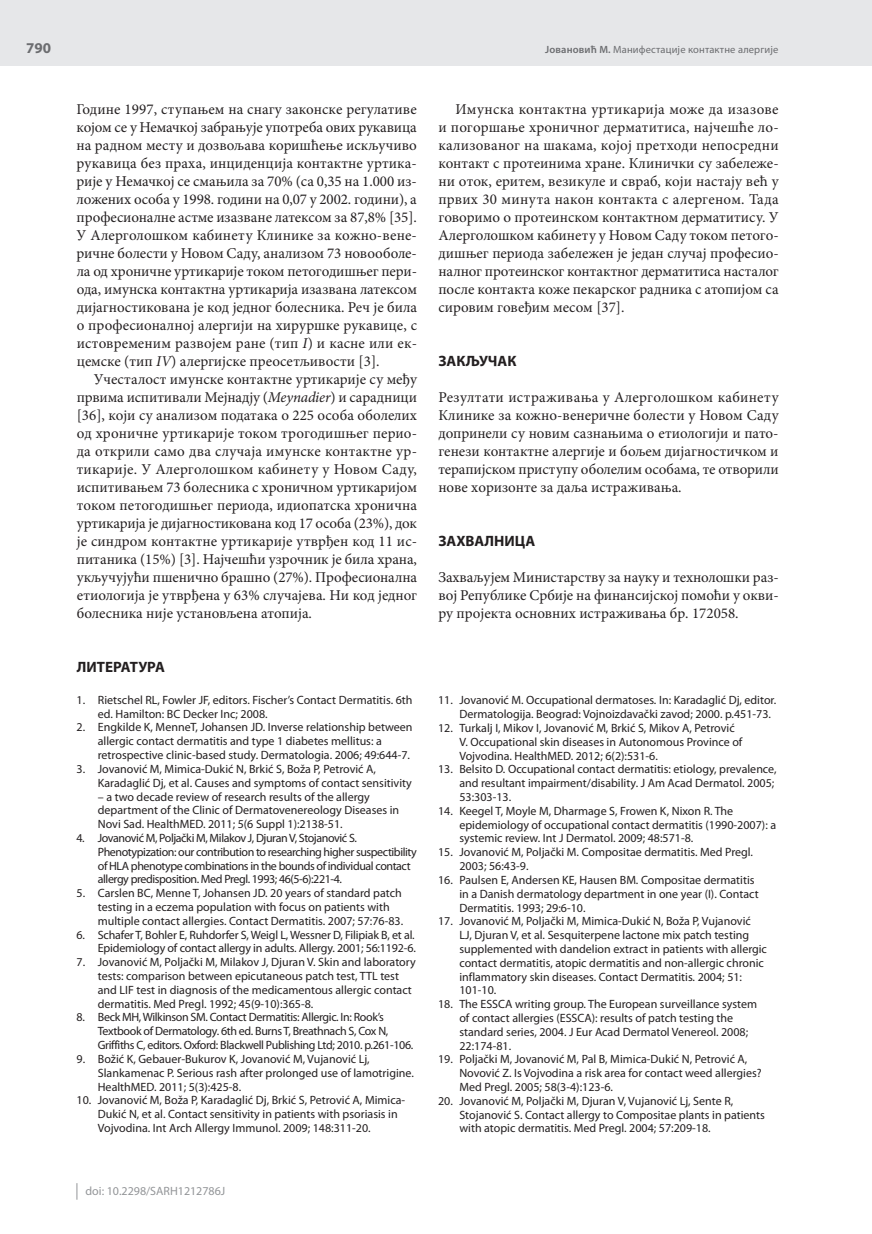
<style>
.page{position:relative;width:872px;height:1234px;background:#fff}
.page>*{position:absolute;margin:0;border:0;box-sizing:border-box;transform-origin:0 0}
.t1{font:15px/18px "Minion Pro";color:#231f20;text-align:justify}
.t2{font:700 15px "Myriad Pro";color:#231f20}
.t3{font:700 15px "Myriad Pro";color:#6c6d70}
.t4{font:12px/13.8px "Myriad Pro";color:#231f20}
.t5{font:12px/13.8px "Myriad Pro";letter-spacing:-.035em;color:#231f20}
.t6{font:12px/13.8px "Myriad Pro";letter-spacing:-.03em;color:#231f20}
.t7{font:12px "Myriad Pro";color:#939598}
.t8{font:10.5px "Myriad Pro";letter-spacing:.015em;color:#6c6d70}
.s1{font-style:italic}
.s2{font-weight:600}
</style>
<div class="page">
<div style="left:0;top:0;width:872px;height:66px;background:#e6e7e9"></div>
<svg style="left:77px;top:1183px;width:1px;height:16px"></svg>
<p class="t3" style="left:26px;top:38px;width:26px">790</p>
<p class="t1" style="left:77px;top:100px;width:342px">Године 1997, ступањем на снагу законске регулати ве којом се у Немачкој забрањује упо тре ба ових рукавица на радном ме сту и до зво ља ва кори шће ње ис кљу чи во рукавица без праха, инциденција контактне уртика&shy;рије у Немачкој се смањила за 70% (са 0,35 на 1.000 из&shy;ложених особа у 1998. години на 0,07 у 2002. години), а професи о налне астме изазване латексом за 87,8% [35].<br>У Алерголошком кабинету Клинике за кожно-вене&shy;ричне болести у Новом Саду, анализом 73 ново о боле&shy;ла од хроничне уртикарије током петогодишњег пери&shy;о да, имунска кон такт на уртикарија изазвана латексом ди јаг но сти кова на је код јед ног бо ле сни ка. Реч је би ла о професи о налној алергији на хируршке рукави це, с истовременим развојем ране (тип <span class="s1">I</span>) и касне или ек&shy;цем ске (тип <span class="s1">IV</span>) алер гиј ске пре о сетљиво сти [3].</p>
<p class="t1" style="left:77px;top:370px;width:342px;text-indent:17px">Учеста лост имун ске контактне ур ти ка ри је су ме ђу првима испитивали Мејнадју (<span class="s1">Meyna-di-er</span>) и сарадници [36], ко ји су ана ли зом по да та ка о 225 осо ба обо ле лих од хроничне уртикарије током трогодишњег пери о&shy;да открили само два случаја имунске контактне ур&shy;тика ри је. У Алерголошком кабинету у Новом Саду, испитивањем 73 болесника с хроничном уртикаријом током петогодишњег пери о да, иди о патска хронич на уртикарија је дијагностикована код 17 особа (23%), док је синдром контакт не ур тикарије утврђен код 11 ис&shy;питаника (15%) [3]. Најчешћи узрочник је била храна, укључујући пшенично брашно (27%). Професи о нална ети о ло ги ја је утвр ђе на у 63% слу ча је ва. Ни код јед ног боле сни ка ни је уста новље на ато пи ја.</p>
<p class="t2" style="left:77px;top:657px;width:89px">ЛИТЕРАТУРА</p>
<p class="t4" style="left:98px;top:692px;width:316px;text-indent:-21px">1. Rietschel RL, Fowler JF, editors. Fischer’s Contact Dermatitis. 6th ed. Hamilton: BC Decker Inc; 2008.</p>
<p class="t4" style="left:98px;top:720px;width:316px;text-indent:-21px">2. Engkilde K, MenneT, Johansen JD. Inverse relationship between allergic contact dermatitis and type 1 diabetes mellitus: a retrospective clinic-based study. Dermatologia. 2006; 49:644-7.</p>
<p class="t4" style="left:98px;top:761px;width:316px;text-indent:-21px">3. Jovanović M, Mimica-Dukić N, Brkić S, Boža P, Petrović A,<br>Karadaglić Dj, et al. Causes and symptoms of contact sensitivity</p>
<p class="t4" style="left:98px;top:789px;width:303px">– a two decade review of research results of the allergy department of the Clinic of Dermatovenereology Diseases in<br>Novi Sad. HealthMED. 2011; 5(6 Suppl 1):2138-51.</p>
<p class="t5" style="left:98px;top:830px;width:320px;text-indent:-21px">4. Jovanović M, Poljački M, Milakov J, Djuran V, Stojanović S.<br>Phenotypization: our contribution to researching higher suspectibility of HLA phenotype combinations in the bounds of individual contact allergy predisposition. Med Pregl. 1993; 46(5-6):221-4.</p>
<p class="t4" style="left:98px;top:885px;width:307px;text-indent:-21px">5. Carslen BC, Menne T, Johansen JD. 20 years of standard patch testing in a eczema population with focus on patients with multiple contact allergies. Contact Dermatitis. 2007; 57:76-83.</p>
<p class="t4" style="left:77px;top:927px;width:341px;text-align:right">6. Schafer T, Bohler E, Ruhdorfer S, Weigl L, Wessner D, Filipiak B, et al.<br>Epidemiology of contact allergy in adults. Allergy. 2001; 56:1192-6.</p>
<p class="t4" style="left:98px;top:954px;width:319px;text-indent:-21px">7. Jovanović M, Poljački M, Milakov J, Djuran V. Skin and laboratory tests: comparison between epicutaneous patch test, TTL test and LIF test in diagnosis of the medicamentous allergic contact dermatitis. Med Pregl. 1992; 45(9-10):365-8.</p>
<p class="t6" style="left:98px;top:1010px;width:317px;text-indent:-21px">8. Beck MH, Wilkinson SM. Contact Dermatitis: Allergic. In: Rook’s<br>Textbook of Dermatology. 6th ed. Burns T, Breathnach S, Cox N,<br>Griffiths C, editors. Oxford: Blackwell Publishing Ltd; 2010. p.261-106.</p>
<p class="t4" style="left:98px;top:1051px;width:317px;text-indent:-21px">9. Božić K, Gebauer-Bukurov K, Jovanović M, Vujanović Lj,<br>Slankamenac P. Serious rash after prolonged use of lamotrigine.<br>HealthMED. 2011; 5(3):425-8.</p>
<p class="t4" style="left:98px;top:1092px;width:309px;text-indent:-21px">10. Jovanović M, Boža P, Karadaglić Dj, Brkić S, Petrović A, Mimica-<br>Dukić N, et al. Contact sensitivity in patients with psoriasis in<br>Vojvodina. Int Arch Allergy Immunol. 2009; 148:311-20.</p>
<p class="t7" style="left:86px;top:1183px;width:141px">doi: 10.2298/SARH1212786J</p>
<p class="t8" style="left:545px;top:43px;width:235px"><span class="s2">Јовановић М.</span> Манифестације контактне алергије</p>
<p class="t1" style="left:438px;top:100px;width:342px;text-indent:17px">Имунска контактна уртикарија може да изазо ве и погоршање хроничног дерматитиса, најчешће ло&shy;кализованог на шакама, којој претходи непосред ни контакт с проте и нима хране. Клинички су забележе&shy;ни оток, еритем, везикуле и свраб, који настају већ у првих 30 минута након контакта с алергеном. Та да говори мо о про те ин ском контакт ном дер ма ти ти су. У Алерголошком кабинету у Новом Саду током петого&shy;ди шњег пе ри о да за беле жен је је дан слу чај про фе си о&shy;налног протеинског контактног дерматитиса насталог после контакта коже пекарског радника с атопијом са си ро вим го ве ђим ме сом [37].</p>
<p class="t2" style="left:438px;top:351px;width:80px">ЗАКЉУЧАК</p>
<p class="t1" style="left:438px;top:388px;width:342px">Резултати истраживања у Алерголошком кабине ту Клинике за кожно-венеричне болести у Новом Са ду доприне ли су но вим са зна њи ма о ети о ло ги ји и па то&shy;генези контактне алер ги је и бо љем ди јаг но стич ком и терапијском приступу оболелим особама, те отворили но ве хо ризон те за да ља ис тра жи ва ња.</p>
<p class="t2" style="left:438px;top:531px;width:98px">ЗАХВАЛНИЦА</p>
<p class="t1" style="left:438px;top:568px;width:342px">Захваљујем Министарству за на у ку и технолошки раз&shy;вој Републике Србије на финансијској помоћи у окви&shy;ру про јек та основ них ис тра жи ва ња бр. 172058.</p>
<p class="t4" style="left:459px;top:693px;width:318px;text-indent:-21px">11. Jovanović M. Occupational dermatoses. In: Karadaglić Dj, editor.<br>Dermatologija. Beograd: Vojnoizdavački zavod; 2000. p.451-73.</p>
<p class="t4" style="left:459px;top:720px;width:284px;text-indent:-21px">12. Turkalj I, Mikov I, Jovanović M, Brkić S, Mikov A, Petrović<br>V. Occupational skin diseases in Autonomous Province of<br>Vojvodina. HealthMED. 2012; 6(2):531-6.</p>
<p class="t4" style="left:459px;top:762px;width:319px;text-indent:-21px">13. Belsito D. Occupational contact dermatitis: etiology, prevalence, and resultant impairment/disability. J Am Acad Dermatol. 2005;<br>53:303-13.</p>
<p class="t4" style="left:459px;top:803px;width:318px;text-indent:-21px">14. Keegel T, Moyle M, Dharmage S, Frowen K, Nixon R. The epidemiology of occupational contact dermatitis (1990-2007): a systemic review. Int J Dermatol. 2009; 48:571-8.</p>
<p class="t4" style="left:459px;top:845px;width:295px;text-indent:-21px">15. Jovanović M, Poljački M. Compositae dermatitis. Med Pregl.<br>2003; 56:43-9.</p>
<p class="t4" style="left:459px;top:872px;width:301px;text-indent:-21px">16. Paulsen E, Andersen KE, Hausen BM. Compositae dermatitis in a Danish dermatology department in one year (I). Contact<br>Dermatitis. 1993; 29:6-10.</p>
<p class="t4" style="left:459px;top:914px;width:309px;text-indent:-21px">17. Jovanović M, Poljački M, Mimica-Dukić N, Boža P, Vujanović<br>LJ, Djuran V, et al. Sesquiterpene lactone mix patch testing supplemented with dandelion extract in patients with allergic contact dermatitis, atopic dermatitis and non-allergic chronic inflammatory skin diseases. Contact Dermatitis. 2004; 51:<br>101-10.</p>
<p class="t4" style="left:459px;top:996px;width:299px;text-indent:-21px">18. The ESSCA writing group. The European surveillance system of contact allergies (ESSCA): results of patch testing the standard series, 2004. J Eur Acad Dermatol Venereol. 2008; 22:174-81.</p>
<p class="t4" style="left:459px;top:1052px;width:304px;text-indent:-21px">19. Poljački M, Jovanović M, Pal B, Mimica-Dukić N, Petrović A,<br>Novović Z. Is Vojvodina a risk area for contact weed allergies?<br>Med Pregl. 2005; 58(3-4):123-6.</p>
<p class="t4" style="left:459px;top:1093px;width:307px;text-indent:-21px">20. Jovanović M, Poljački M, Djuran V, Vujanović Lj, Sente R,<br>Stojanović S. Contact allergy to Compositae plants in patients with atopic dermatitis. Med Pregl. 2004; 57:209-18.</p>
</div>
